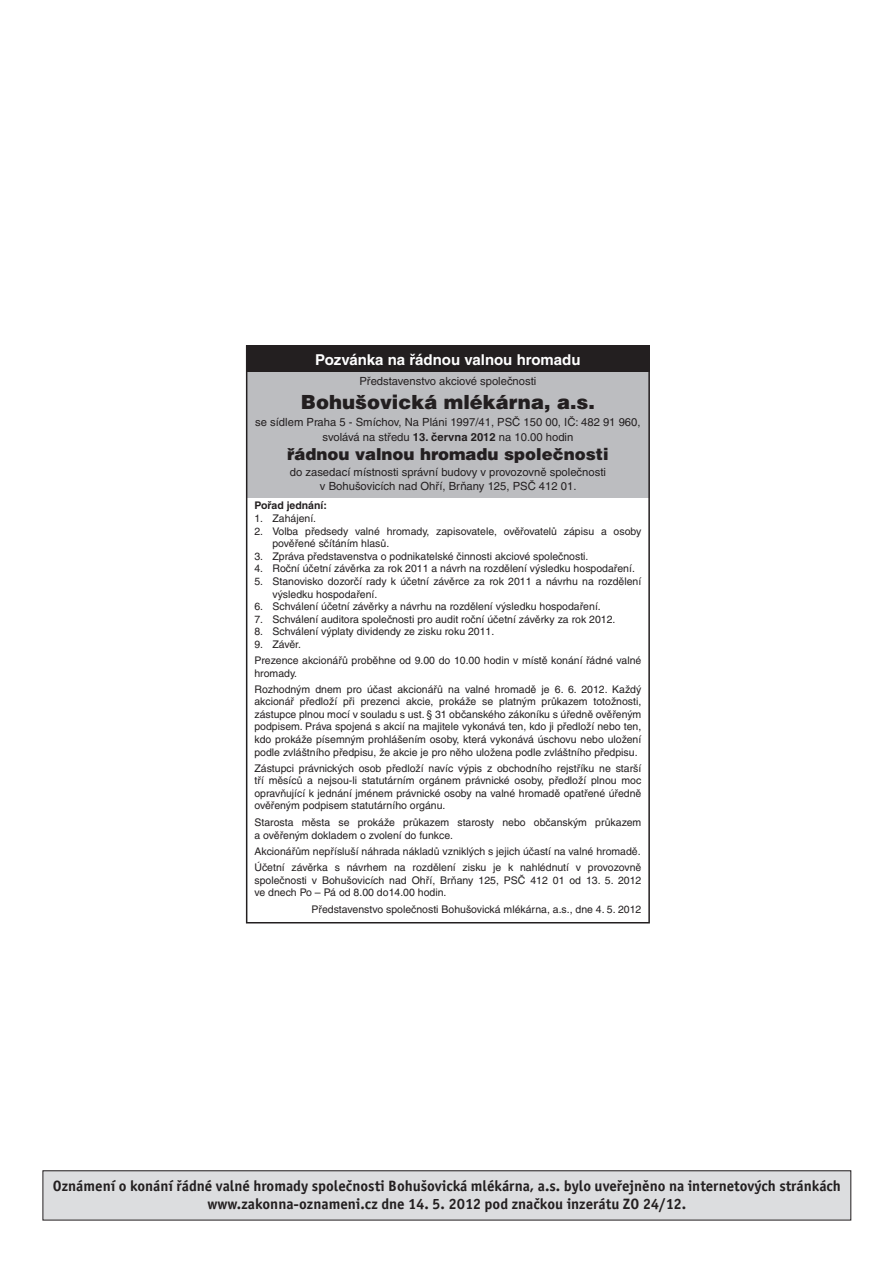
<style>
.page{position:relative;width:893px;height:1263px;background:#fff}
.page>*{position:absolute;margin:0;border:0;box-sizing:border-box;transform-origin:0 0}
.t1{font:900 19.5px "Helvetica CE";color:#231f20}
.t2{font:900 16.5px "Helvetica CE";color:#231f20}
.t3{font:700 15px/18px "Officina Sans ITC";color:#231f20;text-align:center}
.t4{font:700 15px "Helvetica CE";color:#fff}
.t5{font:11.25px/14.4px "Helvetica CE";color:#231f20;text-align:center}
.t6{font:10.5px/12.6px "Helvetica CE";color:#231f20}
.t7{font:700 10.5px "Helvetica CE";color:#231f20}
.s1{font-weight:700}
</style>
<div class="page">
<div style="left:43px;top:1171px;width:808px;height:49px;background:#dcdddf"></div>
<div style="left:43px;top:1170px;width:808px;height:50px;border:1px solid #231f20"></div>
<div style="left:246px;top:372px;width:404px;height:125px;background:#bcbdc0"></div>
<div style="left:246px;top:345px;width:404px;height:27px;background:#231f20"></div>
<div style="left:246px;top:345px;width:404px;height:578px;border:2px solid #231f20"></div>
<h3 class="t4" style="left:315px;top:351px;width:267px">Pozvánka na řádnou valnou hromadu</h3>
<p class="t5" style="left:359px;top:374px;width:178px">Představenstvo akciové společnosti</p>
<h1 class="t1" style="left:301px;top:390px;width:295px">Bohušovická mlékárna, a.s.</h1>
<p class="t5" style="left:255px;top:415px;width:387px">se sídlem Praha 5 - Smíchov, Na Pláni 1997/41, PSČ 150 00, IČ: 482 91 960, svolává na středu <span class="s1">13. června 2012</span> na 10.00 hodin</p>
<h2 class="t2" style="left:287px;top:445px;width:323px">řádnou valnou hromadu společnosti</h2>
<p class="t5" style="left:290px;top:465px;width:318px;line-height:13.5px">do zasedací místnosti správní budovy v provozovně společnosti v Bohušovicích nad Ohří, Brňany 125, PSČ 412 01.</p>
<p class="t7" style="left:254px;top:500px;width:74px">Pořad jednání:</p>
<p class="t6" style="left:254px;top:512px;width:63px">1. Zahájení.</p>
<p class="t6" style="left:272px;top:525px;width:370px;text-indent:-18px">2. Volba předsedy valné hromady, zapisovatele, ověřovatelů zápisu a osoby pověřené sčítáním hlasů.</p>
<p class="t6" style="left:254px;top:550px;width:336px">3. Zpráva představenstva o podnikatelské činnosti akciové společnosti.</p>
<p class="t6" style="left:254px;top:562px;width:382px">4. Roční účetní závěrka za rok 2011 a návrh na rozdělení výsledku hospodaření.</p>
<p class="t6" style="left:272px;top:575px;width:370px;text-indent:-18px">5. Stanovisko dozorčí rady k účetní závěrce za rok 2011 a návrhu na rozdělení výsledku hospodaření.</p>
<p class="t6" style="left:254px;top:600px;width:348px">6. Schválení účetní závěrky a návrhu na rozdělení výsledku hospodaření.</p>
<p class="t6" style="left:254px;top:613px;width:363px">7. Schválení auditora společnosti pro audit roční účetní závěrky za rok 2012.</p>
<p class="t6" style="left:254px;top:625px;width:241px">8. Schválení výplaty dividendy ze zisku roku 2011.</p>
<p class="t6" style="left:254px;top:636px;width:388px;line-height:16px">9. Závěr.<br>Prezence akcionářů proběhne od 9.00 do 10.00 hodin v místě konání řádné valné</p>
<p class="t6" style="left:254px;top:665px;width:388px;line-height:16px">hromady.<br>Rozhodným dnem pro účast akcionářů na valné hromadě je 6. 6. 2012. Každý</p>
<p class="t6" style="left:254px;top:695px;width:388px;text-align:justify">akcionář předloží při prezenci akcie, prokáže se platným průkazem totožnosti, zástupce plnou mocí v souladu s ust. § 31 občanského zákoníku s úředně ověřeným podpisem. Práva spojená s akcií na majitele vykonává ten, kdo ji předloží nebo ten, kdo prokáže písemným prohlášením osoby, která vykonává úschovu nebo uložení podle zvláštního předpisu, že akcie je pro něho uložena podle zvláštního předpisu.</p>
<p class="t6" style="left:254px;top:762px;width:388px;text-align:justify">Zástupci právnických osob předloží navíc výpis z obchodního rejstříku ne starší tří měsíců a nejsou-li statutárním orgánem právnické osoby, předloží plnou moc opravňující k jednání jménem právnické osoby na valné hromadě opatřené úředně ověřeným podpisem statutárního orgánu.</p>
<p class="t6" style="left:254px;top:816px;width:388px">Starosta města se prokáže průkazem starosty nebo občanským průkazem a ověřeným dokladem o zvolení do funkce.</p>
<p class="t6" style="left:254px;top:843px;width:388px;line-height:16px">Akcionářům nepřísluší náhrada nákladů vzniklých s jejich účastí na valné hromadě.<br>Účetní závěrka s návrhem na rozdělení zisku je k nahlédnutí v provozovně</p>
<p class="t6" style="left:254px;top:873px;width:388px">společnosti v Bohušovicích nad Ohří, Brňany 125, PSČ 412 01 od 13. 5. 2012 ve dnech Po – Pá od 8.00 do14.00 hodin.</p>
<p class="t6" style="left:312px;top:903px;width:331px">Představenstvo společnosti Bohušovická mlékárna, a.s., dne 4. 5. 2012</p>
<h3 class="t3" style="left:53px;top:1176px;width:789px">Oznámení o konání řádné valné hromady společnosti Bohušovická mlékárna, a.s. bylo uveřejněno na internetových stránkách www.zakonna-oznameni.cz dne 14. 5. 2012 pod značkou inzerátu ZO 24/12.</h3>
</div>
